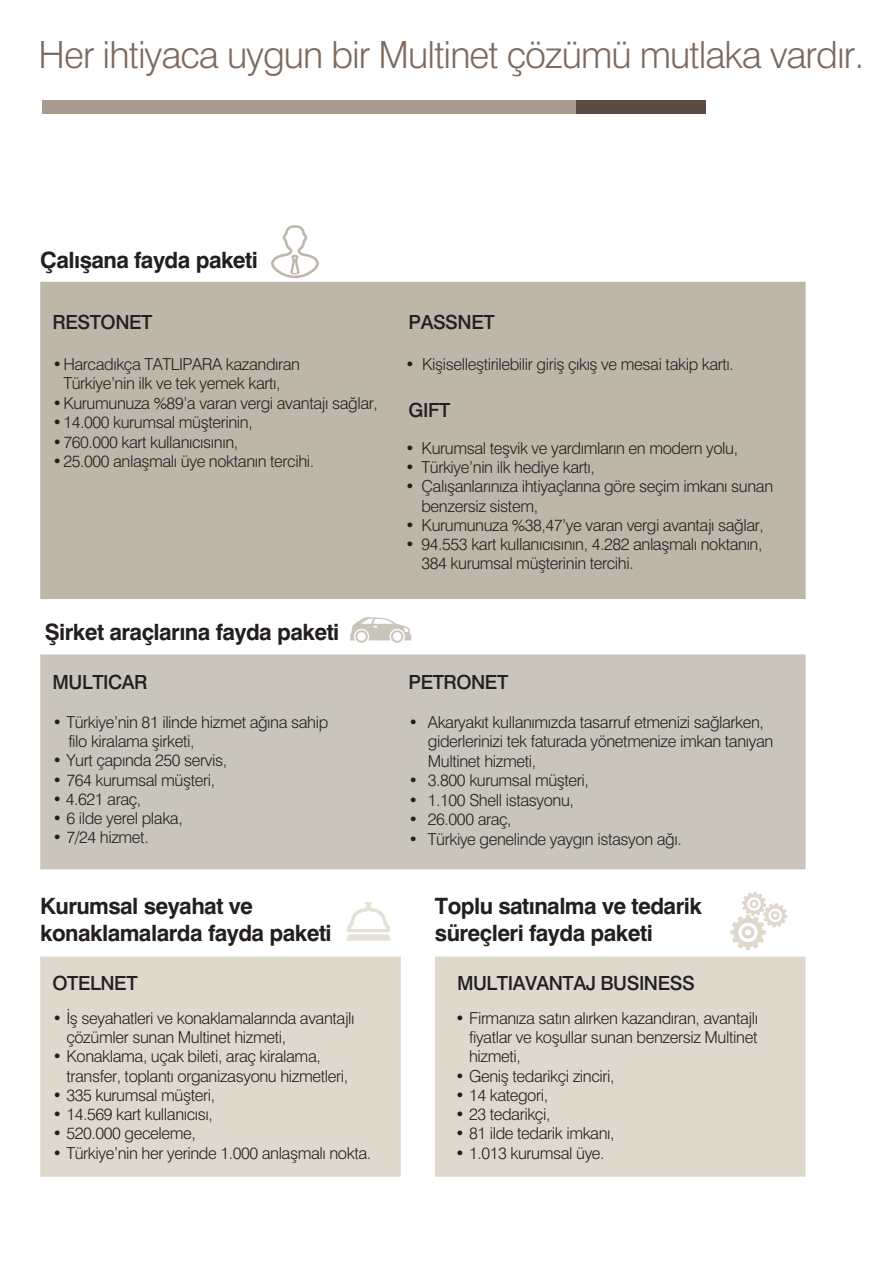
<style>
.page{position:relative;width:893px;height:1263px;background:#fff}
.page>*{position:absolute;margin:0;border:0;box-sizing:border-box;transform-origin:0 0}
.t1{font:300 37.5px "Helvetica OTF";letter-spacing:-.025em;color:#7b6a5d}
.t2{font:700 22.5px/27px "Helvetica OTF";letter-spacing:-.025em;color:#231f20}
.t3{font:19.5px "Helvetica OTF";letter-spacing:-.025em;color:#231f20}
.t4{font:300 16.5px/19.2px "Helvetica OTF";letter-spacing:-.025em;color:#231f20}
</style>
<div class="page">
<div style="left:42px;top:100px;width:534px;height:14px;background:#a99b8d"></div>
<div style="left:576px;top:100px;width:129px;height:14px;background:#5b4a40"></div>
<div style="left:40px;top:957px;width:361px;height:220px;background:#ded9cc"></div>
<div style="left:40px;top:282px;width:766px;height:317px;background:#beb7a9"></div>
<svg style="left:271px;top:225px;width:48px;height:53px"></svg>
<img style="left:346px;top:902px;width:45px;height:39px">
<svg style="left:350px;top:617px;width:61px;height:26px"></svg>
<svg style="left:730px;top:892px;width:57px;height:58px"></svg>
<div style="left:40px;top:654px;width:766px;height:215px;background:#c9c5ba"></div>
<div style="left:435px;top:957px;width:371px;height:220px;background:#ded9cc"></div>
<h1 class="t1" style="left:39px;top:32px;width:827px">Her ihtiyaca uygun bir Multinet çözümü mutlaka vardır.</h1>
<h2 class="t2" style="left:40px;top:246px;width:219px">Çalışana fayda paketi</h2>
<p class="t3" style="left:53px;top:311px;width:101px">RESTONET</p>
<p class="t3" style="left:409px;top:311px;width:88px">PASSNET</p>
<p class="t4" style="left:53px;top:354px;width:249px;text-align:center">• Harcadıkça TATLIPARA kazandıran<br>Türkiye’nin ilk ve tek yemek kartı,</p>
<p class="t4" style="left:53px;top:393px;width:327px">• Kurumunuza %89’a varan vergi avantajı sağlar,</p>
<p class="t4" style="left:53px;top:413px;width:202px">• 14.000 kurumsal müşterinin,</p>
<p class="t4" style="left:53px;top:432px;width:187px">• 760.000 kart kullanıcısının,</p>
<p class="t4" style="left:53px;top:452px;width:263px">• 25.000 anlaşmalı üye noktanın tercihi.</p>
<h2 class="t2" style="left:45px;top:618px;width:296px">Şirket araçlarına fayda paketi</h2>
<p class="t3" style="left:53px;top:670px;width:96px">MULTICAR</p>
<p class="t4" style="left:68px;top:712px;width:262px;text-indent:-16px">• Türkiye’nin 81 ilinde hizmet ağına sahip filo kiralama şirketi,</p>
<p class="t4" style="left:53px;top:751px;width:176px">• Yurt çapında 250 servis,</p>
<p class="t4" style="left:53px;top:770px;width:164px">• 764 kurumsal müşteri,</p>
<p class="t4" style="left:53px;top:789px;width:90px">• 4.621 araç,</p>
<p class="t4" style="left:53px;top:808px;width:132px">• 6 ilde yerel plaka,</p>
<p class="t4" style="left:53px;top:828px;width:98px">• 7/24 hizmet.</p>
<p class="t4" style="left:405px;top:354px;width:330px">• Kişiselleştirilebilir giriş çıkış ve mesai takip kartı.</p>
<p class="t3" style="left:409px;top:398px;width:43px">GIFT</p>
<p class="t4" style="left:405px;top:438px;width:335px">• Kurumsal teşvik ve yardımların en modern yolu,</p>
<p class="t4" style="left:405px;top:457px;width:191px">• Türkiye’nin ilk hediye kartı,</p>
<p class="t4" style="left:422px;top:477px;width:353px;text-indent:-16px">• Çalışanlarınıza ihtiyaçlarına göre seçim imkanı sunan benzersiz sistem,</p>
<p class="t4" style="left:405px;top:515px;width:360px">• Kurumunuza %38,47’ye varan vergi avantajı sağlar,</p>
<p class="t4" style="left:422px;top:534px;width:342px;text-indent:-16px">• 94.553 kart kullanıcısının, 4.282 anlaşmalı noktanın,<br>384 kurumsal müşterinin tercihi.</p>
<p class="t3" style="left:409px;top:670px;width:101px">PETRONET</p>
<p class="t4" style="left:428px;top:712px;width:347px;text-indent:-19px">• Akaryakıt kullanımızda tasarruf etmenizi sağlarken, giderlerinizi tek faturada yönetmenize imkan tanıyan<br>Multinet hizmeti,</p>
<p class="t4" style="left:409px;top:770px;width:182px">• 3.800 kurumsal müşteri,</p>
<p class="t4" style="left:409px;top:790px;width:167px">• 1.100 Shell istasyonu,</p>
<p class="t4" style="left:409px;top:809px;width:105px">• 26.000 araç,</p>
<p class="t4" style="left:409px;top:829px;width:275px">• Türkiye genelinde yaygın istasyon ağı.</p>
<h2 class="t2" style="left:40px;top:893px;width:293px">Kurumsal seyahat ve konaklamalarda fayda paketi</h2>
<h2 class="t2" style="left:435px;top:893px;width:268px">Toplu satınalma ve tedarik süreçleri fayda paketi</h2>
<p class="t3" style="left:53px;top:971px;width:87px">OTELNET</p>
<p class="t3" style="left:457px;top:971px;width:239px">MULTIAVANTAJ BUSINESS</p>
<p class="t4" style="left:66px;top:1008px;width:290px;text-indent:-14px">• İş seyahatleri ve konaklamalarında avantajlı çözümler sunan Multinet hizmeti,</p>
<p class="t4" style="left:66px;top:1047px;width:283px;text-indent:-14px">• Konaklama, uçak bileti, araç kiralama, transfer, toplantı organizasyonu hizmetleri,</p>
<p class="t4" style="left:53px;top:1085px;width:164px">• 335 kurumsal müşteri,</p>
<p class="t4" style="left:53px;top:1104px;width:162px">• 14.569 kart kullanıcısı,</p>
<p class="t4" style="left:53px;top:1124px;width:145px">• 520.000 geceleme,</p>
<p class="t4" style="left:53px;top:1143px;width:320px">• Türkiye’nin her yerinde 1.000 anlaşmalı nokta.</p>
<p class="t4" style="left:469px;top:1008px;width:291px;text-align:justify;text-indent:-14px">• Firmanıza satın alırken kazandıran, avantajlı fiyatlar ve koşullar sunan benzersiz Multinet hizmeti,</p>
<p class="t4" style="left:455px;top:1066px;width:161px">• Geniş tedarikçi zinciri,</p>
<p class="t4" style="left:455px;top:1085px;width:94px">• 14 kategori,</p>
<p class="t4" style="left:455px;top:1104px;width:97px">• 23 tedarikçi,</p>
<p class="t4" style="left:455px;top:1124px;width:161px">• 81 ilde tedarik imkanı,</p>
<p class="t4" style="left:455px;top:1143px;width:151px">• 1.013 kurumsal üye.</p>
</div>
